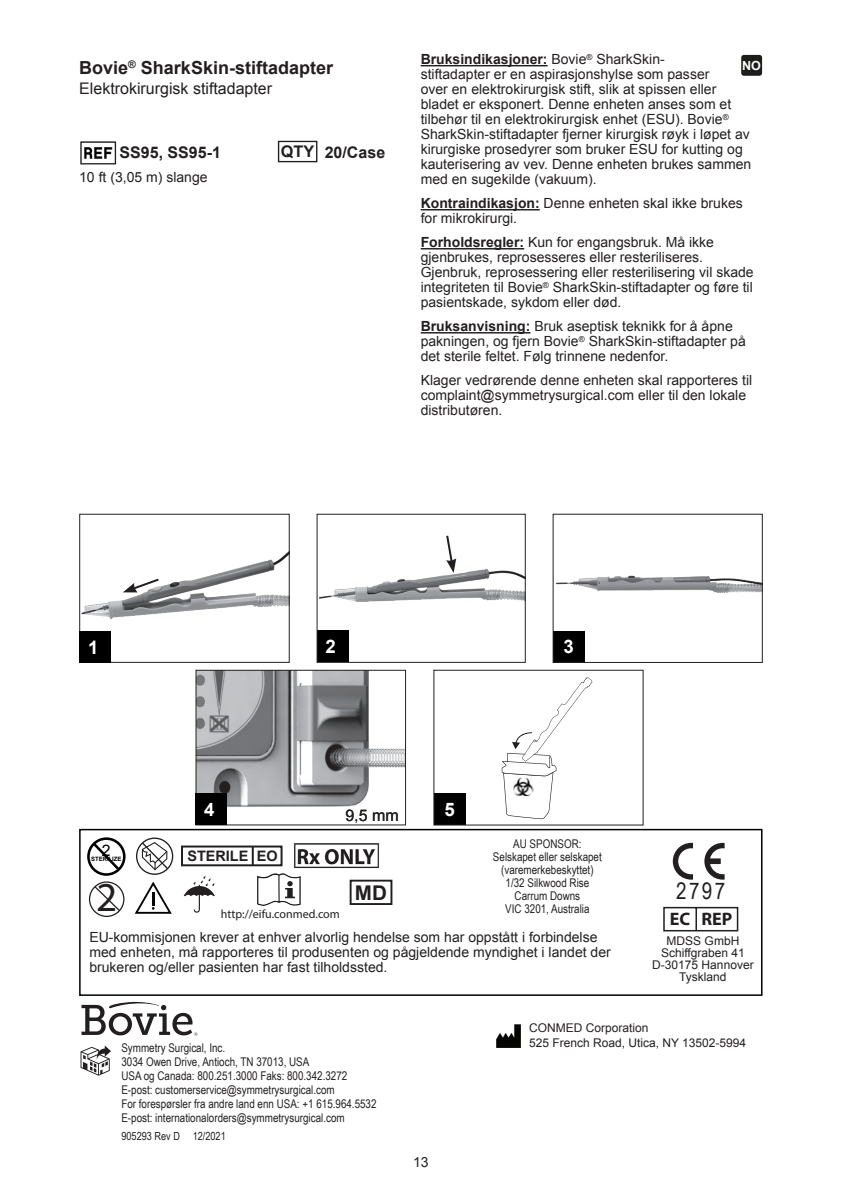
<style>
.page{position:relative;width:842px;height:1191px;background:#fff}
.page>*{position:absolute;margin:0;border:0;box-sizing:border-box;transform-origin:0 0}
.t1{font:41.2px "Myriad Pro";color:#231f20}
.t2{font:23px "Arial Narrow";color:#231f20}
.t3{font:700 20.2px "Arial";color:#231f20}
.t4{font:700 18.6px "Arial";color:#fff}
.t5{font:700 18.2px "Myriad Pro";color:#231f20}
.t6{font:700 18px "Arial";color:#231f20}
.t7{font:16px "Arial";color:#231f20}
.t8{font:700 16px "Arial";color:#231f20}
.t9{font:15.8px "Arial";color:#000}
.t10{font:700 14.4px "Arial";color:#231f20}
.t11{font:14px/15px "Arial";color:#231f20}
.t12{font:700 12.6px "Arial";color:#fff}
.t13{font:12px/14px "Arial Narrow";color:#231f20}
.t14{font:12px "Arial";color:#231f20}
.t15{font:12px "Myriad Pro";color:#231f20}
.t16{font:11.2px "Arial Narrow";color:#231f20}
.t17{font:700 6px "Arial";color:#000}
.s1{font-weight:700}
</style>
<div class="page">
<hr style="left:421px;top:65px;width:127px;height:1px;background:#231f20">
<hr style="left:421px;top:209px;width:119px;height:1px;background:#231f20">
<hr style="left:421px;top:248px;width:103px;height:1px;background:#231f20">
<hr style="left:421px;top:332px;width:109px;height:1px;background:#231f20">
<img style="left:80px;top:141px;width:37px;height:23px">
<div style="left:741px;top:55px;width:21px;height:21px;background:#1d1d1b;border-radius:3px"></div>
<div style="left:278px;top:141px;width:39px;height:21px;border:1px solid #231f20"></div>
<div style="left:553px;top:631px;width:32px;height:31px;background:#000"></div>
<img style="left:556px;top:575px;width:205px;height:18px">
<div style="left:553px;top:514px;width:210px;height:149px;border:1px solid #231f20"></div>
<img style="left:81px;top:552px;width:207px;height:68px">
<div style="left:79px;top:514px;width:211px;height:149px;border:1px solid #231f20"></div>
<div style="left:80px;top:631px;width:31px;height:31px;background:#000"></div>
<svg style="left:123px;top:577px;width:38px;height:15px"></svg>
<div style="left:317px;top:630px;width:32px;height:32px;background:#000"></div>
<img style="left:319px;top:568px;width:205px;height:34px">
<div style="left:317px;top:514px;width:209px;height:149px;border:1px solid #231f20"></div>
<svg style="left:445px;top:535px;width:11px;height:38px"></svg>
<img style="left:197px;top:672px;width:207px;height:135px">
<div style="left:195px;top:670px;width:211px;height:155px;border:1px solid #231f20"></div>
<div style="left:195px;top:793px;width:32px;height:32px;background:#000"></div>
<div style="left:434px;top:793px;width:31px;height:32px;background:#000"></div>
<div style="left:433px;top:670px;width:210px;height:155px;border:1px solid #231f20"></div>
<svg style="left:502px;top:677px;width:90px;height:142px"></svg>
<div style="left:181px;top:845px;width:102px;height:21px;border:2px solid #231f20"></div>
<svg style="left:252px;top:846px;width:2px;height:19px"></svg>
<div style="left:79px;top:829px;width:683px;height:167px;border:2px solid #000"></div>
<svg style="left:81px;top:1002px;width:117px;height:34px"></svg>
<svg style="left:673px;top:843px;width:20px;height:36px"></svg>
<svg style="left:704px;top:843px;width:21px;height:36px"></svg>
<svg style="left:663px;top:907px;width:76px;height:24px"></svg>
<svg style="left:135px;top:881px;width:37px;height:32px"></svg>
<div style="left:136px;top:837px;width:37px;height:38px;border:1px solid #231f20;border-radius:50%"></div>
<svg style="left:141px;top:841px;width:28px;height:30px"></svg>
<div style="left:89px;top:881px;width:35px;height:36px;border:1px solid #231f20;border-radius:50%"></div>
<svg style="left:93px;top:885px;width:28px;height:27px"></svg>
<div style="left:87px;top:837px;width:39px;height:38px;border:3px solid #000;border-radius:50%"></div>
<svg style="left:90px;top:840px;width:32px;height:33px"></svg>
<svg style="left:184px;top:875px;width:31px;height:37px"></svg>
<img style="left:294px;top:843px;width:85px;height:25px">
<svg style="left:81px;top:1045px;width:30px;height:30px"></svg>
<svg style="left:257px;top:873px;width:44px;height:33px"></svg>
<div style="left:350px;top:879px;width:42px;height:26px;border:2px solid #231f20"></div>
<img style="left:496px;top:1024px;width:24px;height:23px">
<p class="t6" style="left:79px;top:56px;width:255px">Bovie<sup>®</sup> SharkSkin-stiftadapter</p>
<p class="t7" style="left:79px;top:77px;width:194px">Elektrokirurgisk stiftadapter</p>
<p class="t8" style="left:281px;top:140px;width:57px">QTY 1</p>
<p class="t8" style="left:120px;top:142px;width:103px">SS95, SS95-1</p>
<p class="t8" style="left:325px;top:142px;width:62px">20/Case</p>
<p class="t11" style="left:79px;top:170px;width:130px">10 ft (3,05 m) slange</p>
<p class="t11" style="left:421px;top:52px;width:332px"><span class="s1">Bruksindikasjoner:</span> Bovie<sup>®</sup> SharkSkin-<br>stiftadapter er en aspirasjonshylse som passer<br>over en elektrokirurgisk stift, slik at spissen eller bladet er eksponert. Denne enheten anses som et tilbehør til en elektrokirurgisk enhet (ESU). Bovie<sup>® </sup>SharkSkin-stiftadapter fjerner kirurgisk røyk i løpet av kirurgiske prosedyrer som bruker ESU for kutting og kauterisering av vev. Denne enheten brukes sammen med en sugekilde (vakuum).</p>
<p class="t11" style="left:421px;top:196px;width:324px"><span class="s1">Kontraindikasjon:</span> Denne enheten skal ikke brukes for mikrokirurgi.</p>
<p class="t11" style="left:421px;top:235px;width:334px"><span class="s1">Forholdsregler:</span> Kun for engangsbruk. Må ikke gjenbrukes, reprosesseres eller resteriliseres.<br>Gjenbruk, reprosessering eller resterilisering vil skade integriteten til Bovie<sup>®</sup> SharkSkin-stiftadapter og føre til pasientskade, sykdom eller død.</p>
<p class="t11" style="left:421px;top:319px;width:327px"><span class="s1">Bruksanvisning:</span> Bruk aseptisk teknikk for å åpne pakningen, og fjern Bovie<sup>®</sup> SharkSkin-stiftadapter på det sterile feltet. Følg trinnene nedenfor.</p>
<p class="t11" style="left:421px;top:373px;width:333px">Klager vedrørende denne enheten skal rapporteres til complaint@symmetrysurgical.com eller til den lokale distributøren.</p>
<p class="t12" style="left:742px;top:57px;width:20px">NO</p>
<h3 class="t4" style="left:88px;top:634px;width:12px">1</h3>
<h3 class="t4" style="left:326px;top:634px;width:12px">2</h3>
<h3 class="t4" style="left:564px;top:634px;width:12px">3</h3>
<p class="t9" style="left:102px;top:840px;width:10px">2</p>
<p class="t17" style="left:91px;top:855px;width:32px">STERILIZE</p>
<h1 class="t1" style="left:96px;top:872px;width:23px">2</h1>
<h3 class="t4" style="left:204px;top:797px;width:12px">4</h3>
<h3 class="t4" style="left:444px;top:797px;width:12px">5</h3>
<p class="t7" style="left:354px;top:805px;width:6px">.</p>
<p class="t10" style="left:187px;top:846px;width:92px">STERILE EO</p>
<p class="t7" style="left:345px;top:805px;width:55px">9,5 mm</p>
<p class="t15" style="left:221px;top:906px;width:121px">http://eifu.conmed.com</p>
<h3 class="t3" style="left:355px;top:878px;width:34px">MD</h3>
<p class="t13" style="left:513px;top:836px;width:70px">AU SPONSOR:</p>
<p class="t13" style="left:493px;top:849px;width:110px;line-height:13px;text-align:center">Selskapet eller selskapet (varemerkebeskyttet)</p>
<p class="t13" style="left:506px;top:875px;width:85px">1/32 Silkwood Rise</p>
<p class="t13" style="left:515px;top:888px;width:67px">Carrum Downs</p>
<p class="t13" style="left:505px;top:901px;width:86px">VIC 3201, Australia</p>
<p class="t11" style="left:89px;top:930px;width:523px">EU-kommisjonen krever at enhver alvorlig hendelse som har oppstått i forbindelse med enheten, må rapporteres til produsenten og pågjeldende myndighet i landet der brukeren og/eller pasienten har fast tilholdssted.</p>
<h2 class="t2" style="left:676px;top:874px;width:51px">2797</h2>
<h3 class="t5" style="left:670px;top:907px;width:64px">EC REP</h3>
<p class="t14" style="left:667px;top:933px;width:74px">MDSS GmbH</p>
<p class="t14" style="left:661px;top:945px;width:85px">Schiffgraben 41</p>
<p class="t14" style="left:652px;top:957px;width:103px">D-30175 Hannover</p>
<p class="t14" style="left:679px;top:969px;width:49px">Tyskland</p>
<p class="t13" style="left:121px;top:1039px;width:105px">Symmetry Surgical, Inc.</p>
<p class="t13" style="left:121px;top:1053px;width:190px">3034 Owen Drive, Antioch, TN 37013, USA</p>
<p class="t13" style="left:121px;top:1067px;width:227px">USA og Canada: 800.251.3000 Faks: 800.342.3272</p>
<p class="t13" style="left:121px;top:1081px;width:215px">E-post: customerservice@symmetrysurgical.com</p>
<p class="t13" style="left:121px;top:1095px;width:257px">For forespørsler fra andre land enn USA: +1 615.964.5532<br>E-post: internationalorders@symmetrysurgical.com</p>
<p class="t16" style="left:121px;top:1127px;width:106px">905293 Rev D 12/2021</p>
<p class="t11" style="left:413px;top:1154px;width:17px">13</p>
<p class="t14" style="left:529px;top:1020px;width:121px">CONMED Corporation</p>
<p class="t14" style="left:529px;top:1034px;width:219px">525 French Road, Utica, NY 13502-5994</p>
</div>
